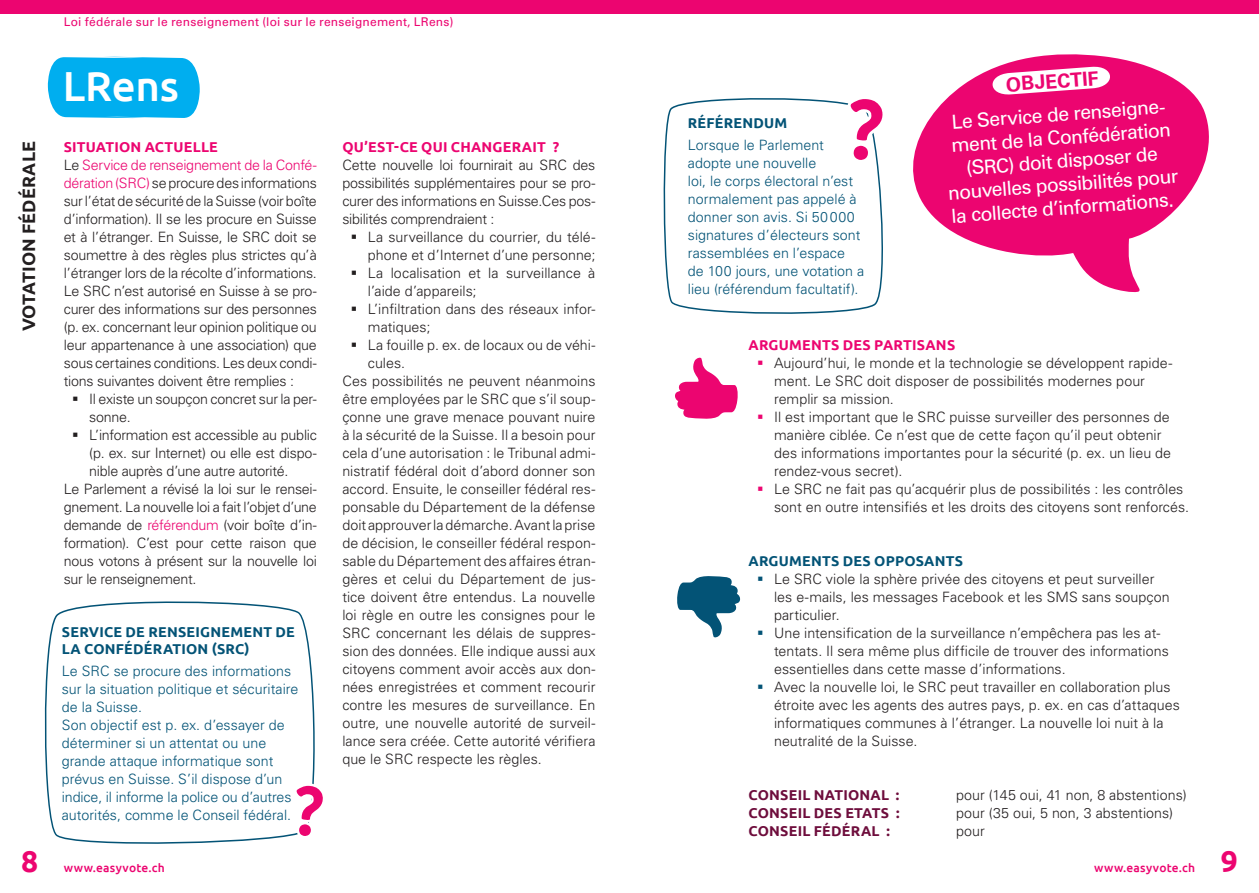
<style>
.page{position:relative;width:1259px;height:893px;background:#fff}
.page>*{position:absolute;margin:0;border:0;box-sizing:border-box;transform-origin:0 0}
.t1{font:500 42px "Ubuntu";letter-spacing:-.005em;color:#fff}
.t2{font:700 30px "Ubuntu";color:#ec0570}
.t3{font:19.5px/23.4px "Univers LT Std";color:#fff;text-align:center}
.t4{font:700 19.5px "Univers LT Std";color:#ec0570}
.t5{font:700 18px "Ubuntu";color:#231f20}
.t6{font:300 14.25px/18px "Univers LT Std";color:#231f20}
.t7{font:300 14.25px/18px "Univers LT Std";color:#035376}
.t8{font:300 14.25px "Univers LT Std";letter-spacing:-.02em;color:#231f20}
.t9{font:700 14.25px/17.1px "Ubuntu";letter-spacing:.015em;color:#035376}
.t10{font:700 14.25px "Ubuntu";letter-spacing:.015em;color:#ec0570}
.t11{font:700 14.25px "Ubuntu";letter-spacing:.015em;color:#6e0d3c}
.t12{font:12px "Univers LT Std";letter-spacing:.02em;color:#ec0570}
.t13{font:500 12px "Ubuntu";letter-spacing:.02em;color:#ec0570}
.s1{color:#ec0570}
.s2{color:#035376}
</style>
<div class="page">
<div style="left:0;top:0;width:642px;height:13px;background:#ec0570"></div>
<svg style="left:47px;top:56px;width:153px;height:63px;background:#19b6f0"></svg>
<svg style="left:44px;top:601px;width:271px;height:243px"></svg>
<svg style="left:293px;top:781px;width:30px;height:59px"></svg>
<div style="left:629px;top:0;width:630px;height:13px;background:#ec0570"></div>
<svg style="left:677px;top:576px;width:63px;height:61px"></svg>
<svg style="left:675px;top:358px;width:62px;height:61px"></svg>
<svg style="left:663px;top:98px;width:220px;height:216px"></svg>
<svg style="left:848px;top:98px;width:35px;height:67px"></svg>
<svg style="left:913px;top:54px;width:296px;height:239px;fill:#ec0570"></svg>
<svg style="left:986px;top:65px;width:130px;height:31px"></svg>
<p class="t12" style="left:64px;top:14px;width:391px">Loi fédérale sur le renseignement (loi sur le renseignement, LRens)</p>
<p class="t5" style="left:18px;top:331px;width:191px;rotate:-90deg">VOTATION FÉDÉRALE</p>
<h1 class="t1" style="left:63px;top:59px;width:118px">LRens</h1>
<p class="t10" style="left:64px;top:138px;width:156px">SITUATION ACTUELLE</p>
<p class="t6" style="left:64px;top:156px;width:255px;text-align:justify">Le <span class="s1">Service de renseignement de la Confé&shy;dération (SRC)</span> se procure des informations sur l’état de sécurité de la Suisse (voir boîte d’information). Il se les procure en Suisse et à l’étranger. En Suisse, le SRC doit se soumettre à des règles plus strictes qu’à l’étranger lors de la récolte d’informations.<br>Le SRC n’est autorisé en Suisse à se pro&shy;curer des informations sur des personnes (p. ex. concernant leur opinion politique ou leur appartenance à une association) que sous certaines conditions. Les deux condi&shy;tions suivantes doivent être remplies :</p>
<p class="t6" style="left:89px;top:390px;width:229px;text-indent:-17px">▪ Il existe un soupçon concret sur la per&shy;sonne.</p>
<p class="t8" style="left:72px;top:426px;width:246px">▪ L’information est accessible au public</p>
<p class="t8" style="left:89px;top:444px;width:229px">(p. ex. sur Internet) ou elle est dispo-</p>
<p class="t8" style="left:89px;top:462px;width:200px">nible auprès d’une autre autorité.</p>
<p class="t8" style="left:64px;top:480px;width:254px">Le Parlement a révisé la loi sur le rensei-</p>
<p class="t8" style="left:64px;top:498px;width:255px">gnement. La nouvelle loi a fait l’objet d’une</p>
<p class="t8" style="left:64px;top:516px;width:255px">demande de <span class="s1">référendum</span> (voir boîte d’in-</p>
<p class="t8" style="left:64px;top:534px;width:254px">formation). C’est pour cette raison que</p>
<p class="t8" style="left:64px;top:552px;width:254px">nous votons à présent sur la nouvelle loi</p>
<p class="t8" style="left:64px;top:570px;width:134px">sur le renseignement.</p>
<p class="t9" style="left:62px;top:623px;width:234px">SERVICE DE RENSEIGNEMENT DE<br>LA CONFÉDÉRATION (SRC)</p>
<p class="t7" style="left:62px;top:662px;width:238px">Le SRC se procure des informations sur la situation politique et sécuritaire de la Suisse.<br>Son objectif est p. ex. d’essayer de déterminer si un attentat ou une grande attaque informatique sont prévus en Suisse. S’il dispose d’un indice, il informe la police ou d’autres autorités, comme le Conseil fédéral.</p>
<h2 class="t2" style="left:21px;top:843px;width:19px">8</h2>
<p class="t13" style="left:64px;top:860px;width:103px">www.easyvote.ch</p>
<p class="t10" style="left:342px;top:138px;width:218px">QU’EST-CE QUI CHANGERAIT ?</p>
<p class="t6" style="left:342px;top:156px;width:255px;text-align:justify">Cette nouvelle loi fournirait au SRC des possibilités supplémentaires pour se pro&shy;curer des informations en Suisse.Ces pos&shy;sibilités comprendraient :</p>
<p class="t6" style="left:351px;top:228px;width:246px;text-align:right">▪ La surveillance du courrier, du télé&shy;phone et d’Internet d’une personne;</p>
<p class="t6" style="left:368px;top:264px;width:229px;text-indent:-17px">▪ La localisation et la surveillance à l’aide d’appareils;</p>
<p class="t6" style="left:368px;top:300px;width:229px;text-indent:-17px">▪ L’infiltration dans des réseaux infor&shy;matiques;</p>
<p class="t6" style="left:351px;top:336px;width:246px">▪ La fouille p. ex. de locaux ou de véhi-</p>
<p class="t6" style="left:368px;top:354px;width:39px">cules.</p>
<p class="t6" style="left:342px;top:372px;width:254px">Ces possibilités ne peuvent néanmoins</p>
<p class="t6" style="left:342px;top:390px;width:254px">être employées par le SRC que s’il soup-</p>
<p class="t6" style="left:342px;top:408px;width:254px">çonne une grave menace pouvant nuire</p>
<p class="t6" style="left:342px;top:426px;width:254px">à la sécurité de la Suisse. Il a besoin pour</p>
<p class="t6" style="left:342px;top:444px;width:254px">cela d’une autorisation : le Tribunal admi-</p>
<p class="t6" style="left:342px;top:462px;width:254px">nistratif fédéral doit d’abord donner son</p>
<p class="t6" style="left:342px;top:480px;width:255px">accord. Ensuite, le conseiller fédéral res-</p>
<p class="t6" style="left:342px;top:498px;width:254px">ponsable du Département de la défense</p>
<p class="t6" style="left:342px;top:516px;width:254px">doit approuver la démarche. Avant la prise</p>
<p class="t6" style="left:342px;top:534px;width:255px">de décision, le conseiller fédéral respon-</p>
<p class="t6" style="left:342px;top:552px;width:254px">sable du Département des affaires étran-</p>
<p class="t6" style="left:342px;top:570px;width:255px">gères et celui du Département de jus-</p>
<p class="t6" style="left:342px;top:588px;width:255px">tice doivent être entendus. La nouvelle</p>
<p class="t6" style="left:342px;top:606px;width:255px">loi règle en outre les consignes pour le</p>
<p class="t6" style="left:342px;top:624px;width:254px">SRC concernant les délais de suppres-</p>
<p class="t6" style="left:342px;top:642px;width:254px">sion des données. Elle indique aussi aux</p>
<p class="t6" style="left:342px;top:660px;width:255px">citoyens comment avoir accès aux don-</p>
<p class="t6" style="left:342px;top:678px;width:254px">nées enregistrées et comment recourir</p>
<p class="t6" style="left:342px;top:696px;width:254px">contre les mesures de surveillance. En</p>
<p class="t6" style="left:342px;top:714px;width:254px">outre, une nouvelle autorité de surveil-</p>
<p class="t6" style="left:342px;top:732px;width:254px">lance sera créée. Cette autorité vérifiera</p>
<p class="t6" style="left:342px;top:750px;width:201px">que le SRC respecte les règles.</p>
<p class="t9" style="left:688px;top:114px;width:101px">RÉFÉRENDUM</p>
<p class="t7" style="left:688px;top:136px;width:178px">Lorsque le Parlement adopte une nouvelle<br>loi, le corps électoral n’est normalement pas appelé à donner son avis. Si 50 000 signatures d’électeurs sont rassemblées en l’espace de 100 jours, une votation a lieu (référendum facultatif).</p>
<h3 class="t4" style="left:1005px;top:73px;width:94px;rotate:-4deg">OBJECTIF</h3>
<h3 class="t3" style="left:942px;top:111px;width:232px;rotate:-4deg">Le Service de renseigne&shy;ment de la Confédération (SRC) doit disposer de nouvelles possibilités pour la collecte d’informations.</h3>
<p class="t10" style="left:748px;top:336px;width:208px">ARGUMENTS DES PARTISANS</p>
<p class="t6" style="left:774px;top:354px;width:400px;text-indent:-17px"><span class="s1">▪</span> Aujourd’hui, le monde et la technologie se développent rapide&shy;ment. Le SRC doit disposer de possibilités modernes pour remplir sa mission.</p>
<p class="t6" style="left:774px;top:408px;width:398px;text-indent:-17px"><span class="s1">▪</span> Il est important que le SRC puisse surveiller des personnes de manière ciblée. Ce n’est que de cette façon qu’il peut obtenir des informations importantes pour la sécurité (p. ex. un lieu de rendez-vous secret).</p>
<p class="t6" style="left:774px;top:480px;width:416px;text-indent:-17px"><span class="s1">▪</span> Le SRC ne fait pas qu’acquérir plus de possibilités : les contrôles sont en outre intensifiés et les droits des citoyens sont renforcés.</p>
<p class="t9" style="left:748px;top:552px;width:216px">ARGUMENTS DES OPPOSANTS</p>
<p class="t6" style="left:774px;top:570px;width:397px;text-indent:-17px"><span class="s2">▪</span> Le SRC viole la sphère privée des citoyens et peut surveiller les e-mails, les messages Facebook et les SMS sans soupçon particulier.</p>
<p class="t6" style="left:774px;top:624px;width:396px;text-indent:-17px"><span class="s2">▪</span> Une intensification de la surveillance n’empêchera pas les at&shy;tentats. Il sera même plus difficile de trouver des informations essentielles dans cette masse d’informations.</p>
<p class="t6" style="left:774px;top:678px;width:407px;text-indent:-17px"><span class="s2">▪</span> Avec la nouvelle loi, le SRC peut travailler en collaboration plus étroite avec les agents des autres pays, p. ex. en cas d’attaques informatiques communes à l’étranger. La nouvelle loi nuit à la neutralité de la Suisse.</p>
<p class="t11" style="left:748px;top:786px;width:152px">CONSEIL NATIONAL :</p>
<p class="t6" style="left:956px;top:786px;width:232px">pour (145 oui, 41 non, 8 abstentions)</p>
<p class="t11" style="left:748px;top:804px;width:152px">CONSEIL DES ETATS :</p>
<p class="t6" style="left:956px;top:804px;width:218px">pour (35 oui, 5 non, 3 abstentions)</p>
<p class="t11" style="left:748px;top:822px;width:143px">CONSEIL FÉDÉRAL :</p>
<p class="t6" style="left:956px;top:822px;width:30px">pour</p>
<p class="t13" style="left:1094px;top:860px;width:103px">www.easyvote.ch</p>
<h2 class="t2" style="left:1220px;top:843px;width:19px">9</h2>
</div>
